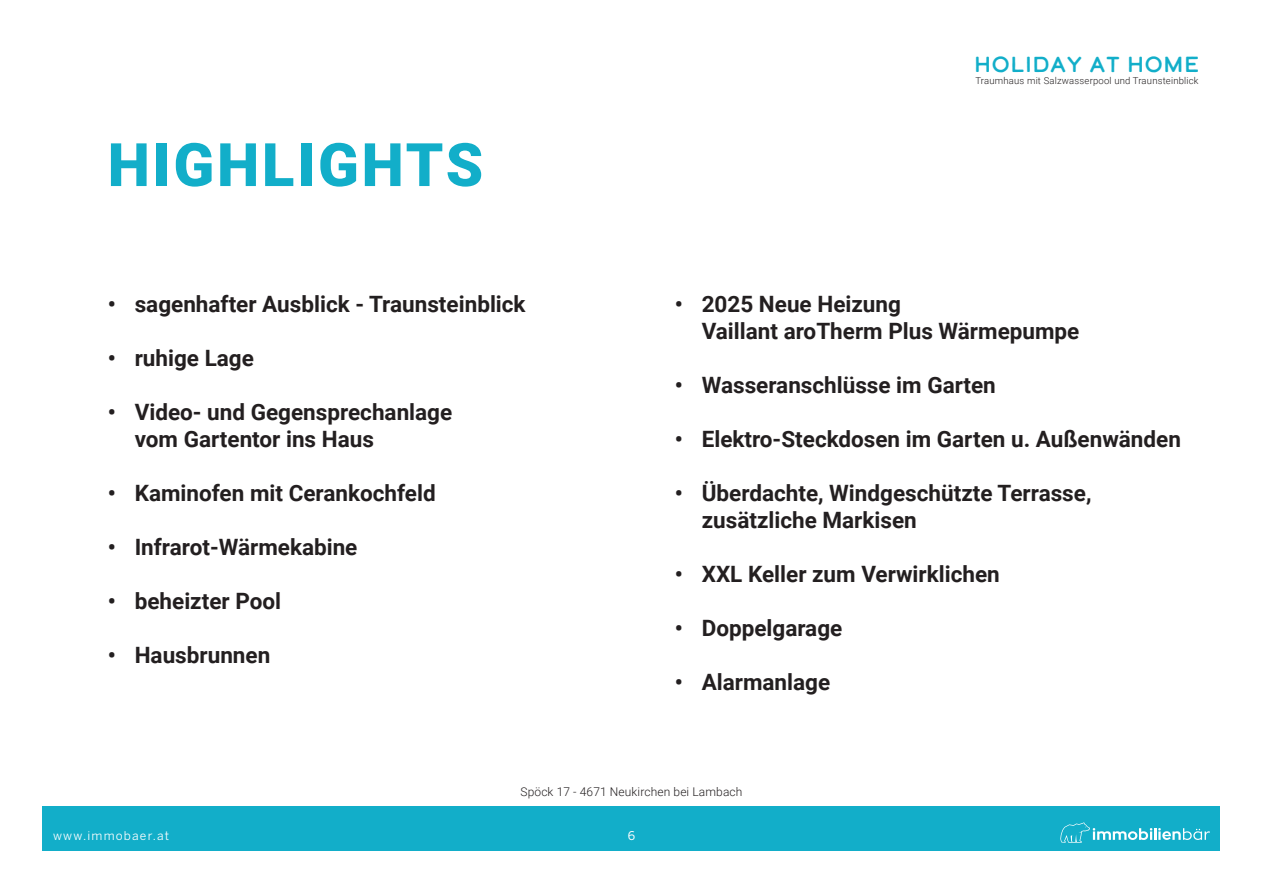
<style>
.page{position:relative;width:1263px;height:893px;background:#fff}
.page>*{position:absolute;margin:0;border:0;box-sizing:border-box;transform-origin:0 0}
.t1{font:900 60px "Roboto";letter-spacing:.045em;color:#12aec9}
.t2{font:700 22.5px/27px "Roboto";color:#231f20}
.t3{font:21.75px "Calder Dark";color:#12aec9}
.t4{font:300 12px "Roboto";letter-spacing:.01em;color:#231f20}
.t5{font:12px "Benton Sans";letter-spacing:.1em;color:#fff}
.t6{font:12px "Benton Sans";color:#fff}
.t7{font:300 9.45px "Roboto";letter-spacing:.02em;color:#231f20}
</style>
<div class="page">
<div style="left:43px;top:806px;width:1177px;height:44px;background:#12aec9"></div>
<svg style="left:1060px;top:822px;width:150px;height:21px"></svg>
<p class="t3" style="left:974px;top:50px;width:227px">HOLIDAY AT HOME</p>
<h1 class="t1" style="left:108px;top:123px;width:377px">HIGHLIGHTS</h1>
<p class="t2" style="left:108px;top:289px;width:419px">• sagenhafter Ausblick - Traunsteinblick</p>
<p class="t2" style="left:108px;top:343px;width:148px">• ruhige Lage</p>
<p class="t2" style="left:135px;top:397px;width:319px;text-indent:-27px">• Video- und Gegensprechanlage vom Gartentor ins Haus</p>
<p class="t2" style="left:108px;top:478px;width:330px">• Kaminofen mit Cerankochfeld</p>
<p class="t2" style="left:108px;top:532px;width:251px">• Infrarot-Wärmekabine</p>
<p class="t2" style="left:108px;top:586px;width:175px">• beheizter Pool</p>
<p class="t2" style="left:108px;top:640px;width:164px">• Hausbrunnen</p>
<p class="t7" style="left:975px;top:74px;width:225px">Traumhaus mit Salzwasserpool und Traunsteinblick</p>
<p class="t2" style="left:702px;top:289px;width:379px;text-indent:-27px">• 2025 Neue Heizung<br>Vaillant aroTherm Plus Wärmepumpe</p>
<p class="t2" style="left:675px;top:370px;width:323px">• Wasseranschlüsse im Garten</p>
<p class="t2" style="left:675px;top:424px;width:508px">• Elektro-Steckdosen im Garten u. Außenwänden</p>
<p class="t2" style="left:702px;top:478px;width:391px;text-indent:-27px">• Überdachte, Windgeschützte Terrasse, zusätzliche Markisen</p>
<p class="t2" style="left:675px;top:559px;width:327px">• XXL Keller zum Verwirklichen</p>
<p class="t2" style="left:675px;top:613px;width:169px">• Doppelgarage</p>
<p class="t2" style="left:675px;top:667px;width:157px">• Alarmanlage</p>
<p class="t4" style="left:520px;top:783px;width:223px">Spöck 17 - 4671 Neukirchen bei Lambach</p>
<p class="t5" style="left:53px;top:828px;width:118px">www.immobaer.at</p>
<p class="t6" style="left:628px;top:828px;width:9px">6</p>
</div>
